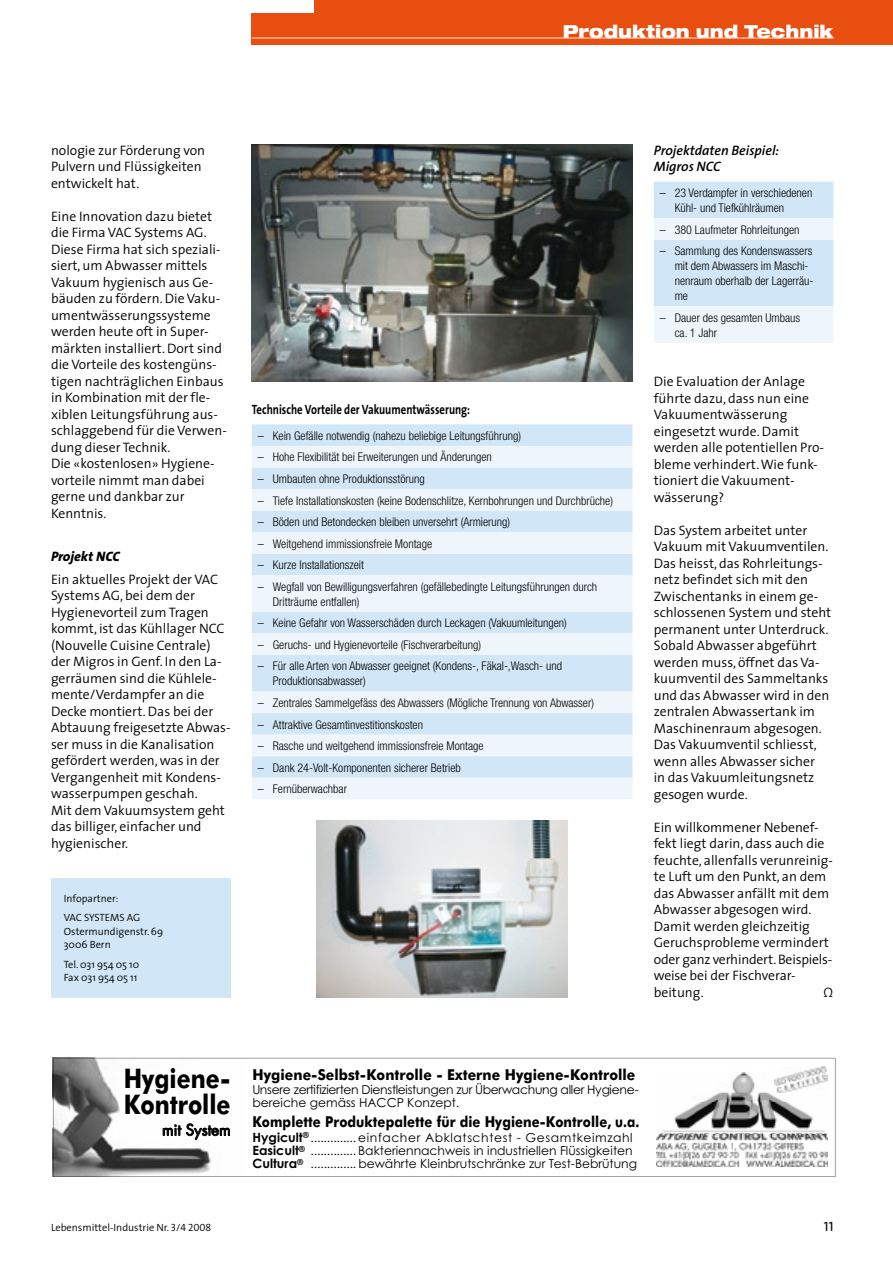
<style>
.page{position:relative;width:893px;height:1263px;background:#fff}
.page>*{position:absolute;margin:0;border:0;box-sizing:border-box;transform-origin:0 0}
.t1{font:700 27px/26.2px "Futura BT";color:#000;scale:.85 1}
.t2{font:900 expanded 18px "Helvetica Neue";color:#fff;scale:.93 1}
.t3{font:700 15px "Futura BT";letter-spacing:.005em;color:#000;scale:.87 1}
.t4{font:700 15px "Futura BT";letter-spacing:.005em;color:#000;scale:.93 1}
.t5{font:15px "Futura LT";color:#000}
.t6{font:300 13.65px/16.5px "The Sans";color:#000}
.t7{font:italic 600 13.65px/16.5px "The Sans";color:#000}
.t8{font:italic 800 13.65px "The Sans";color:#000}
.t9{font:700 13.5px "The Sans";color:#000;scale:.8 1}
.t10{font:13.5px "The Sans Caps";color:#000}
.t11{font:12.3px/13.4px "Century Gothic";color:#000}
.t12{font:12.3px/12.9px "Century Gothic";letter-spacing:-.02em;color:#000}
.t13{font:300 condensed 12px/15px "Helvetica Neue";color:#000}
.t14{font:300 10.5px/13.5px "The Sans";color:#000}
.s1{font-weight:700;font-size:12.75px}
.s2{font-family:"The Sans Semi Light Caps";font-weight:400}
</style>
<div class="page">
<div style="left:315px;top:0;width:578px;height:33px;background:#e84e10"></div>
<div style="left:252px;top:13px;width:641px;height:32px;background:#e84e10"></div>
<hr style="left:252px;top:38px;width:581px;height:1px;background:#fee8da">
<svg style="left:654px;top:182px;width:179px;height:161px;background:#dbebf7"></svg>
<div style="left:252px;top:424px;width:380px;height:22px;background:#d1e6f6"></div>
<svg style="left:252px;top:446px;width:380px;height:353px;background:#e0eef8"></svg>
<img style="left:316px;top:821px;width:251px;height:177px">
<img style="left:252px;top:145px;width:380px;height:236px">
<svg style="left:53px;top:1058px;width:782px;height:119px"></svg>
<div style="left:51px;top:878px;width:180px;height:120px;background:#d1e6f6"></div>
<h2 class="t2" style="left:563px;top:20px;width:292px">Produktion und Technik</h2>
<p class="t6" style="left:51px;top:141px;width:156px">nologie zur Förderung von<br>Pulvern und Flüssigkeiten entwickelt hat.</p>
<p class="t6" style="left:51px;top:207px;width:177px">Eine Innovation dazu bietet die Firma VAC Systems AG.<br>Diese Firma hat sich speziali&shy;siert, um Abwasser mittels<br>Vakuum hygienisch aus Ge&shy;bäuden zu fördern. Die Vaku&shy;umentwässerungssysteme werden heute oft in Super&shy;märkten installiert. Dort sind die Vorteile des kostengüns&shy;tigen nachträglichen Einbaus in Kombination mit der fle&shy;xiblen Leitungsführung aus&shy;schlaggebend für die Verwen&shy;dung dieser Technik.<br>Die «kostenlosen» Hygiene&shy;vorteile nimmt man dabei gerne und dankbar zur<br>Kenntnis.</p>
<p class="t8" style="left:51px;top:545px;width:70px">Projekt NCC</p>
<p class="t6" style="left:51px;top:570px;width:181px">Ein aktuelles Projekt der VAC<br>Systems AG, bei dem der<br>Hygienevorteil zum Tragen kommt, ist das Kühllager NCC (Nouvelle Cuisine Centrale) der Migros in Genf. In den La&shy;gerräumen sind die Kühlele&shy;mente/Verdampfer an die<br>Decke montiert. Das bei der<br>Abtauung freigesetzte Abwas&shy;ser muss in die Kanalisation gefördert werden, was in der<br>Vergangenheit mit Kondens&shy;wasserpumpen geschah.<br>Mit dem Vakuumsystem geht das billiger, einfacher und hygienischer.</p>
<p class="t14" style="left:64px;top:888px;width:78px;line-height:19.5px">Infopartner:<br>VAC SYSTEMS AG</p>
<p class="t14" style="left:64px;top:924px;width:101px">Ostermundigenstr. 69<br>3006 Bern</p>
<p class="t14" style="left:64px;top:957px;width:77px">Tel. 031 954 05 10<br>Fax 031 954 05 11</p>
<p class="t9" style="left:252px;top:398px;width:274px">Technische Vorteile der Vakuumentwässerung:</p>
<p class="t13" style="left:258px;top:428px;width:265px">– Kein Gefälle notwendig (nahezu beliebige Leitungsführung)</p>
<p class="t13" style="left:258px;top:450px;width:235px">– Hohe Flexibilität bei Erweiterungen und Änderungen</p>
<p class="t13" style="left:258px;top:471px;width:168px">– Umbauten ohne Produktionsstörung</p>
<p class="t13" style="left:258px;top:493px;width:357px">– Tiefe Installationskosten (keine Bodenschlitze, Kernbohrungen und Durchbrüche)</p>
<p class="t13" style="left:258px;top:514px;width:254px">– Böden und Betondecken bleiben unversehrt (Armierung)</p>
<p class="t13" style="left:258px;top:536px;width:176px">– Weitgehend immissionsfreie Montage</p>
<p class="t13" style="left:258px;top:557px;width:107px">– Kurze Installationszeit</p>
<p class="t13" style="left:273px;top:579px;width:326px;text-indent:-15px">– Wegfall von Bewilligungsverfahren (gefällebedingte Leitungsführungen durch<br>Dritträume entfallen)</p>
<p class="t13" style="left:258px;top:615px;width:310px">– Keine Gefahr von Wasserschäden durch Leckagen (Vakuumleitungen)</p>
<p class="t13" style="left:258px;top:637px;width:225px">– Geruchs- und Hygienevorteile (Fischverarbeitung)</p>
<p class="t13" style="left:273px;top:659px;width:291px;text-indent:-15px">– Für alle Arten von Abwasser geeignet (Kondens-, Fäkal-,Wasch- und<br>Produktionsabwasser)</p>
<p class="t13" style="left:258px;top:695px;width:338px">– Zentrales Sammelgefäss des Abwassers (Mögliche Trennung von Abwasser)</p>
<p class="t13" style="left:258px;top:717px;width:167px">– Attraktive Gesamtinvestitionskosten</p>
<p class="t13" style="left:258px;top:738px;width:227px">– Rasche und weitgehend immissionsfreie Montage</p>
<p class="t13" style="left:258px;top:760px;width:204px">– Dank 24-Volt-Komponenten sicherer Betrieb</p>
<p class="t13" style="left:258px;top:781px;width:91px">– Fernüberwachbar</p>
<p class="t7" style="left:654px;top:141px;width:127px">Projektdaten Beispiel:<br>Migros NCC</p>
<p class="t13" style="left:675px;top:185px;width:139px;text-indent:-15px">– 23 Verdampfer in verschiedenen<br>Kühl- und Tiefkühlräumen</p>
<p class="t13" style="left:660px;top:222px;width:141px">– 380 Laufmeter Rohrleitungen</p>
<p class="t13" style="left:675px;top:243px;width:140px;text-indent:-15px">– Sammlung des Kondenswassers mit dem Abwassers im Maschi&shy;nenraum oberhalb der Lagerräu&shy;me</p>
<p class="t13" style="left:675px;top:310px;width:127px;text-indent:-15px">– Dauer des gesamten Umbaus ca. 1 Jahr</p>
<p class="t6" style="left:654px;top:373px;width:172px">Die Evaluation der Anlage führte dazu, dass nun eine<br>Vakuumentwässerung eingesetzt wurde. Damit werden alle potentiellen Pro&shy;bleme verhindert. Wie funk&shy;tioniert die Vakuument&shy;wässerung?</p>
<p class="t6" style="left:654px;top:522px;width:179px">Das System arbeitet unter<br>Vakuum mit Vakuumventilen.<br>Das heisst, das Rohrleitungs&shy;netz befindet sich mit den<br>Zwischentanks in einem ge&shy;schlossenen System und steht permanent unter Unterdruck.<br>Sobald Abwasser abgeführt werden muss, öffnet das Va&shy;kuumventil des Sammeltanks und das Abwasser wird in den zentralen Abwassertank im<br>Maschinenraum abgesogen.<br>Das Vakuumventil schliesst, wenn alles Abwasser sicher<br>in das Vakuumleitungsnetz gesogen wurde.</p>
<p class="t6" style="left:654px;top:819px;width:180px">Ein willkommener Nebenef&shy;fekt liegt darin, dass auch die feuchte, allenfalls verunreinig&shy;te Luft um den Punkt, an dem das Abwasser anfällt mit dem<br>Abwasser abgesogen wird.<br>Damit werden gleichzeitig<br>Geruchsprobleme vermindert oder ganz verhindert. Beispiels&shy;weise bei der Fischverar&shy;beitung.</p>
<p class="t6" style="left:823px;top:983px;width:12px">Ω</p>
<h1 class="t1" style="left:124px;top:1064px;width:127px">Hygiene-<br>Kontrolle</h1>
<p class="t5" style="left:162px;top:1120px;width:70px">mit System</p>
<p class="t4" style="left:252px;top:1066px;width:413px">Hygiene-Selbst-Kontrolle - Externe Hygiene-Kontrolle</p>
<p class="t12" style="left:252px;top:1083px;width:388px">Unsere zertifizierten Dienstleistungen zur Überwachung aller Hygiene&shy;bereiche gemäss HACCP Konzept.</p>
<p class="t3" style="left:252px;top:1113px;width:446px">Komplette Produktepalette für die Hygiene-Kontrolle, u.a.</p>
<p class="t11" style="left:252px;top:1130px;width:386px"><span class="s1">Hygicult</span><sup>®</sup> .............. einfacher Abklatschtest - Gesamtkeimzahl<br><span class="s1">Easicult</span><sup>®</sup> .............. Bakteriennachweis in industriellen Flüssigkeiten<br><span class="s1">Cultura</span><sup>®</sup> .............. bewährte Kleinbrutschränke zur Test-Bebrütung</p>
<p class="t14" style="left:51px;top:1220px;width:162px">Lebensmittel-Industrie Nr. <span class="s2">3/4 2008</span></p>
<p class="t10" style="left:824px;top:1215px;width:11px">11</p>
</div>
